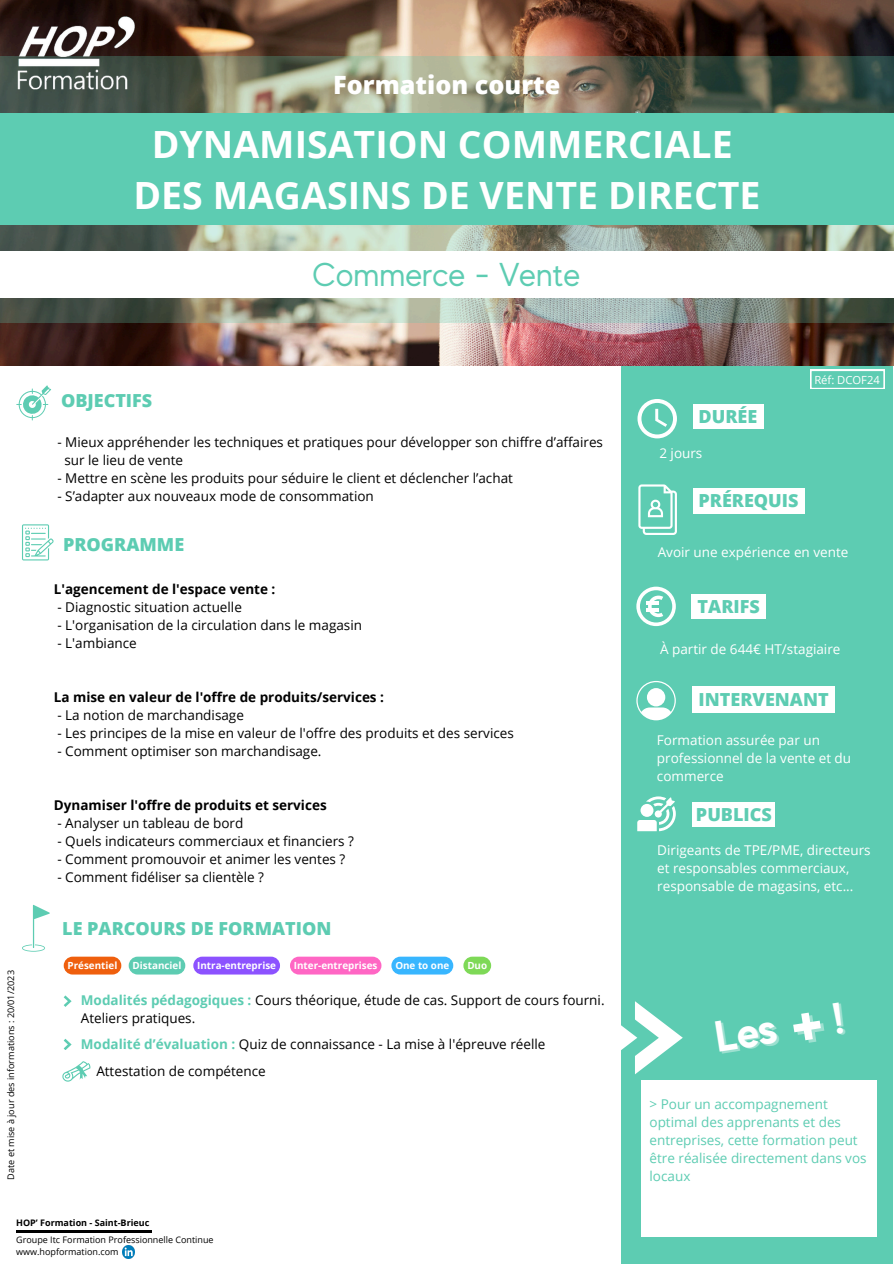
<style>
.page{position:relative;width:894px;height:1264px;background:#fff}
.page>*{position:absolute;margin:0;border:0;box-sizing:border-box;transform-origin:0 0}
.t1{font:700 37.5px/51.8px "Open Sans";color:#fff;text-align:center}
.t2{font:33px "MADE Evolve Sans";color:#5dccb2}
.t3{font:800 25.2px "Open Sans";color:#fff}
.t4{font:800 18px "Open Sans";color:#5dccb2}
.t5{font:13.5px/18px "Open Sans";color:#000}
.t6{font:13.5px/18px "Open Sans";color:#fff}
.t7{font:13.5px/18px "Open Sans";color:#5dccb2}
.t8{font:700 13.5px "Open Sans";color:#000}
.t9{font:11.25px "Open Sans";color:#fff}
.t10{font:700 9.9px "Open Sans";color:#fff}
.t11{font:9.15px "Open Sans";color:#000}
.t12{font:9px "Open Sans";color:#000}
.t13{font:700 9px "Open Sans";color:#000}
.s1{font-weight:700;color:#5dccb2}
</style>
<div class="page">
<div style="left:621px;top:272px;width:271px;height:991px;background:#5dccb2"></div>
<img style="left:0;top:0;width:893px;height:366px">
<img style="left:0;top:57px;width:893px;height:266px">
<div style="left:0;top:113px;width:893px;height:112px;background:#5dccb2"></div>
<div style="left:0;top:252px;width:893px;height:46px;background:#fff"></div>
<svg style="left:621px;top:1001px;width:61px;height:73px"></svg>
<svg style="left:637px;top:399px;width:39px;height:39px"></svg>
<div style="left:692px;top:404px;width:71px;height:25px;background:#fff"></div>
<svg style="left:636px;top:586px;width:39px;height:40px"></svg>
<div style="left:691px;top:594px;width:74px;height:24px;background:#fff"></div>
<svg style="left:638px;top:484px;width:38px;height:51px"></svg>
<div style="left:692px;top:487px;width:112px;height:26px;background:#fff"></div>
<svg style="left:810px;top:370px;width:74px;height:19px"></svg>
<svg style="left:636px;top:681px;width:39px;height:39px"></svg>
<div style="left:692px;top:801px;width:83px;height:25px;background:#fff"></div>
<div style="left:640px;top:1080px;width:236px;height:157px;background:#fff"></div>
<svg style="left:637px;top:796px;width:38px;height:35px"></svg>
<svg style="left:16px;top:385px;width:35px;height:35px"></svg>
<svg style="left:22px;top:524px;width:31px;height:36px"></svg>
<svg style="left:22px;top:904px;width:28px;height:47px"></svg>
<svg style="left:122px;top:1245px;width:12px;height:13px"></svg>
<div style="left:692px;top:686px;width:142px;height:26px;background:#fff"></div>
<img style="left:0;top:0;width:155px;height:113px">
<hr style="left:16px;top:1230px;width:135px;height:2px;background:#000">
<svg style="left:62px;top:1061px;width:28px;height:20px"></svg>
<svg style="left:64px;top:995px;width:8px;height:11px"></svg>
<svg style="left:64px;top:1038px;width:8px;height:11px"></svg>
<div style="left:64px;top:956px;width:57px;height:18px;background:#ef5f0d;border-radius:9px"></div>
<div style="left:463px;top:956px;width:28px;height:18px;background:#7ed957;border-radius:9px"></div>
<div style="left:129px;top:956px;width:56px;height:18px;background:#5dccb2;border-radius:9px"></div>
<div style="left:290px;top:956px;width:91px;height:18px;background:#ff66c4;border-radius:9px"></div>
<div style="left:193px;top:956px;width:87px;height:18px;background:#8c52ff;border-radius:9px"></div>
<div style="left:391px;top:956px;width:62px;height:18px;background:#38b6ff;border-radius:9px"></div>
<p class="t3" style="left:333px;top:68px;width:228px">Formation courte</p>
<h5 class="t1" style="left:133px;top:117px;width:628px">DYNAMISATION COMMERCIALE<br>DES MAGASINS DE VENTE DIRECTE</h5>
<p class="t4" style="left:61px;top:388px;width:93px">OBJECTIFS</p>
<h6 class="t2" style="left:312px;top:256px;width:269px">Commerce - Vente</h6>
<p class="t5" style="left:64px;top:433px;width:540px;text-indent:-7px">- Mieux appréhender les techniques et pratiques pour développer son chiffre d’affaires sur le lieu de vente</p>
<p class="t5" style="left:57px;top:469px;width:457px">- Mettre en scène les produits pour séduire le client et déclencher l’achat</p>
<p class="t5" style="left:57px;top:487px;width:318px">- S’adapter aux nouveaux mode de consommation</p>
<h5 class="t4" style="left:63px;top:532px;width:123px">PROGRAMME</h5>
<p class="t8" style="left:54px;top:579px;width:223px">L'agencement de l'espace vente :</p>
<p class="t5" style="left:57px;top:598px;width:186px">- Diagnostic situation actuelle</p>
<p class="t5" style="left:57px;top:616px;width:306px">- L'organisation de la circulation dans le magasin</p>
<h4 class="t5" style="left:57px;top:634px;width:81px">- L'ambiance</h4>
<h4 class="t8" style="left:54px;top:687px;width:331px">La mise en valeur de l'offre de produits/services :</h4>
<h4 class="t5" style="left:57px;top:706px;width:188px">- La notion de marchandisage</h4>
<h2 class="t5" style="left:57px;top:724px;width:458px">- Les principes de la mise en valeur de l'offre des produits et des services</h2>
<h2 class="t5" style="left:57px;top:742px;width:265px">- Comment optimiser son marchandisage.</h2>
<h2 class="t8" style="left:54px;top:795px;width:274px">Dynamiser l'offre de produits et services</h2>
<h3 class="t5" style="left:57px;top:814px;width:187px">- Analyser un tableau de bord</h3>
<h3 class="t5" style="left:57px;top:832px;width:298px">- Quels indicateurs commerciaux et financiers ?</h3>
<h3 class="t5" style="left:57px;top:850px;width:289px">- Comment promouvoir et animer les ventes ?</h3>
<p class="t5" style="left:57px;top:868px;width:208px">- Comment fidéliser sa clientèle ?</p>
<p class="t11" style="left:4px;top:1179px;width:211px;rotate:-90deg">Date et mise à jour des informations : 20/01/2023</p>
<h6 class="t4" style="left:62px;top:916px;width:270px">LE PARCOURS DE FORMATION</h6>
<p class="t10" style="left:68px;top:958px;width:51px">Présentiel</p>
<p class="t10" style="left:133px;top:958px;width:50px">Distanciel</p>
<p class="t10" style="left:197px;top:958px;width:80px">Intra-entreprise</p>
<p class="t10" style="left:294px;top:958px;width:85px">Inter-entreprises</p>
<p class="t10" style="left:395px;top:958px;width:55px">One to one</p>
<p class="t10" style="left:467px;top:958px;width:21px">Duo</p>
<h5 class="t5" style="left:81px;top:990px;width:525px"><span class="s1">Modalités pédagogiques :</span> Cours théorique, étude de cas. Support de cours fourni.<br>Ateliers pratiques.</h5>
<h5 class="t5" style="left:81px;top:1034px;width:466px"><span class="s1">Modalité d’évaluation :</span> Quiz de connaissance - La mise à l'épreuve réelle</h5>
<p class="t5" style="left:96px;top:1061px;width:171px">Attestation de compétence</p>
<h6 class="t13" style="left:16px;top:1216px;width:135px">HOP’ Formation - Saint-Brieuc</h6>
<h6 class="t12" style="left:16px;top:1233px;width:199px">Groupe Itc Formation Professionnelle Continue</h6>
<h6 class="t12" style="left:16px;top:1245px;width:104px">www.hopformation.com</h6>
<h5 class="t4" style="left:698px;top:404px;width:60px">DURÉE</h5>
<p class="t6" style="left:659px;top:443px;width:44px">2 jours</p>
<p class="t4" style="left:698px;top:488px;width:102px">PRÉREQUIS</p>
<h6 class="t9" style="left:814px;top:372px;width:67px">Réf: DCOF24</h6>
<h5 class="t6" style="left:657px;top:543px;width:192px">Avoir une expérience en vente</h5>
<h6 class="t4" style="left:697px;top:594px;width:64px">TARIFS</h6>
<h5 class="t6" style="left:660px;top:640px;width:182px">À partir de 644€ HT/stagiaire</h5>
<h5 class="t4" style="left:698px;top:687px;width:131px">INTERVENANT</h5>
<p class="t6" style="left:656px;top:730px;width:196px">Formation assurée par un professionnel de la vente et du commerce</p>
<h5 class="t4" style="left:695px;top:801px;width:77px">PUBLICS</h5>
<h6 class="t6" style="left:657px;top:840px;width:215px">Dirigeants de TPE/PME, directeurs et responsables commerciaux, responsable de magasins, etc...</h6>
<h6 class="t7" style="left:649px;top:1095px;width:218px">&gt; Pour un accompagnement optimal des apprenants et des entreprises, cette formation peut être réalisée directement dans vos</h6>
<h6 class="t7" style="left:649px;top:1167px;width:42px">locaux</h6>
</div>
